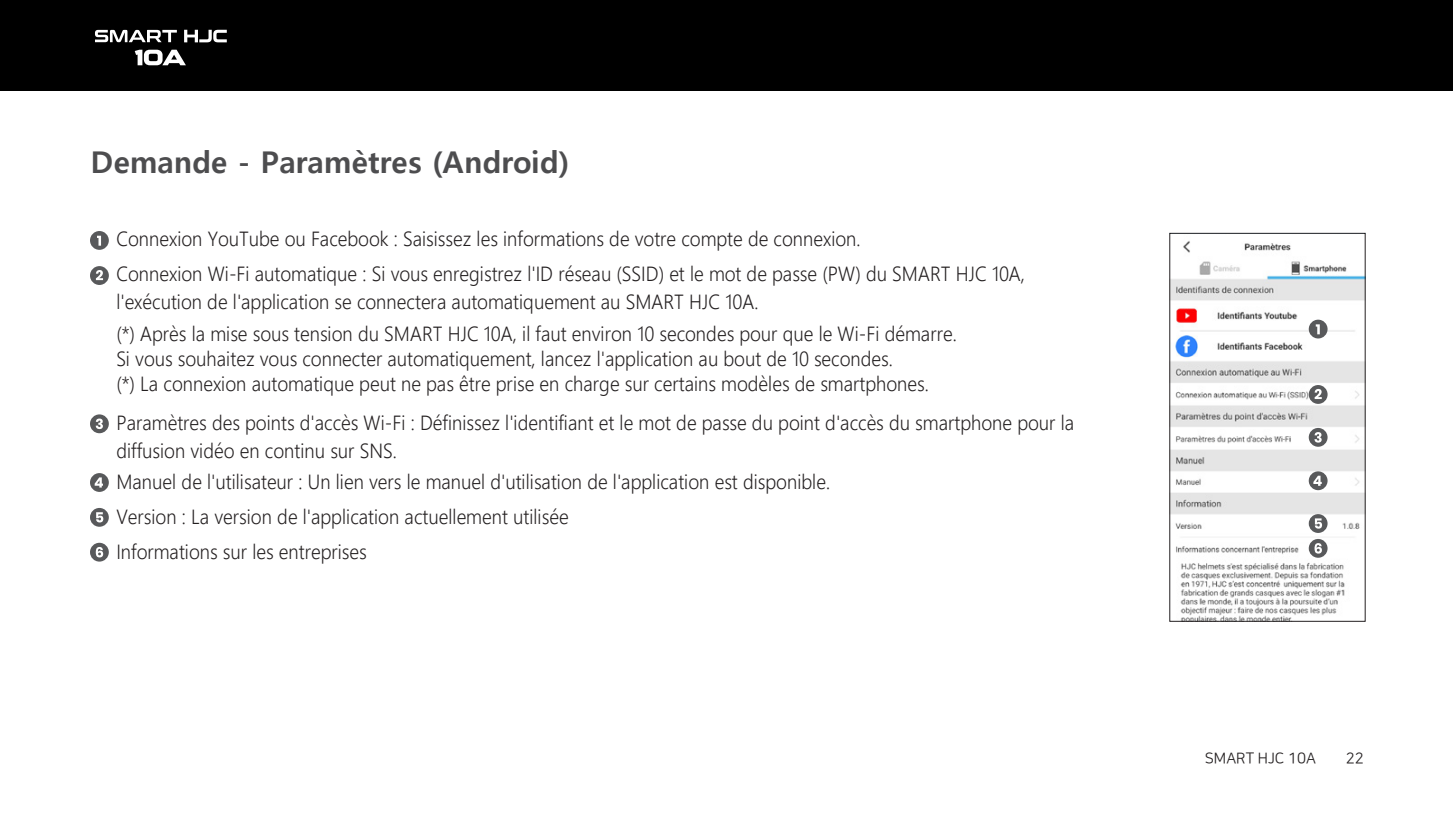
<style>
.page{position:relative;width:1453px;height:815px;background:#fff}
.page>*{position:absolute;margin:0;border:0;box-sizing:border-box;transform-origin:0 0}
.t1{font:700 30px "Malgun Gothic";color:#4d4d4f}
.t2{font:300 20px/35px "Malgun Gothic";color:#231f20;scale:.92 1}
.t3{font:15px "Nanum Square R";color:#231f20}
</style>
<div class="page">
<div style="left:0;top:0;width:1453px;height:90px;background:#000"></div>
<svg style="left:95px;top:30px;width:82px;height:12px"></svg>
<svg style="left:184px;top:30px;width:43px;height:12px"></svg>
<svg style="left:135px;top:50px;width:51px;height:15px"></svg>
<div style="left:90px;top:231px;width:19px;height:19px;background:#58595b;border-radius:50%"></div>
<svg style="left:97px;top:236px;width:4px;height:10px"></svg>
<div style="left:90px;top:266px;width:19px;height:19px;background:#58595b;border-radius:50%"></div>
<svg style="left:96px;top:270px;width:7px;height:10px"></svg>
<div style="left:90px;top:543px;width:19px;height:19px;background:#58595b;border-radius:50%"></div>
<svg style="left:96px;top:547px;width:7px;height:10px"></svg>
<div style="left:90px;top:508px;width:19px;height:19px;background:#58595b;border-radius:50%"></div>
<svg style="left:96px;top:512px;width:7px;height:10px"></svg>
<div style="left:90px;top:473px;width:19px;height:19px;background:#58595b;border-radius:50%"></div>
<svg style="left:95px;top:477px;width:8px;height:11px"></svg>
<div style="left:90px;top:414px;width:19px;height:19px;background:#58595b;border-radius:50%"></div>
<svg style="left:96px;top:419px;width:7px;height:10px"></svg>
<img style="left:1171px;top:241px;width:192px;height:379px">
<div style="left:1169px;top:233px;width:196px;height:389px;border:1px solid #231f20"></div>
<div style="left:1309px;top:514px;width:18px;height:19px;background:#58595b;border-radius:50%"></div>
<svg style="left:1315px;top:518px;width:7px;height:11px"></svg>
<div style="left:1309px;top:539px;width:18px;height:19px;background:#58595b;border-radius:50%"></div>
<svg style="left:1314px;top:543px;width:8px;height:11px"></svg>
<div style="left:1309px;top:471px;width:18px;height:19px;background:#58595b;border-radius:50%"></div>
<svg style="left:1313px;top:476px;width:9px;height:10px"></svg>
<div style="left:1309px;top:320px;width:18px;height:18px;background:#58595b;border-radius:50%"></div>
<svg style="left:1316px;top:324px;width:4px;height:10px"></svg>
<div style="left:1309px;top:385px;width:18px;height:19px;background:#58595b;border-radius:50%"></div>
<svg style="left:1314px;top:389px;width:8px;height:10px"></svg>
<div style="left:1309px;top:428px;width:18px;height:19px;background:#58595b;border-radius:50%"></div>
<svg style="left:1314px;top:432px;width:7px;height:11px"></svg>
<h1 class="t1" style="left:91px;top:145px;width:480px">Demande - Paramètres (Android)</h1>
<p class="t2" style="left:116px;top:222px;width:989px">Connexion YouTube ou Facebook : Saisissez les informations de votre compte de connexion.<br>Connexion Wi-Fi automatique : Si vous enregistrez l'ID réseau (SSID) et le mot de passe (PW) du SMART HJC 10A,</p>
<p class="t2" style="left:116px;top:285px;width:915px;line-height:32.5px">l'exécution de l'application se connectera automatiquement au SMART HJC 10A.<br>(*) Après la mise sous tension du SMART HJC 10A, il faut environ 10 secondes pour que le Wi-Fi démarre.</p>
<p class="t2" style="left:116px;top:347px;width:885px;line-height:25px">Si vous souhaitez vous connecter automatiquement, lancez l'application au bout de 10 secondes.<br>(*) La connexion automatique peut ne pas être prise en charge sur certains modèles de smartphones.</p>
<p class="t2" style="left:116px;top:410px;width:1043px;line-height:27.5px">Paramètres des points d'accès Wi-Fi : Définissez l'identifiant et le mot de passe du point d'accès du smartphone pour la diffusion vidéo en continu sur SNS.</p>
<p class="t2" style="left:116px;top:465px;width:777px">Manuel de l'utilisateur : Un lien vers le manuel d'utilisation de l'application est disponible.<br>Version : La version de l'application actuellement utilisée<br>Informations sur les entreprises</p>
<p class="t3" style="left:1205px;top:750px;width:113px">SMART HJC 10A</p>
<p class="t3" style="left:1346px;top:751px;width:20px">22</p>
</div>
